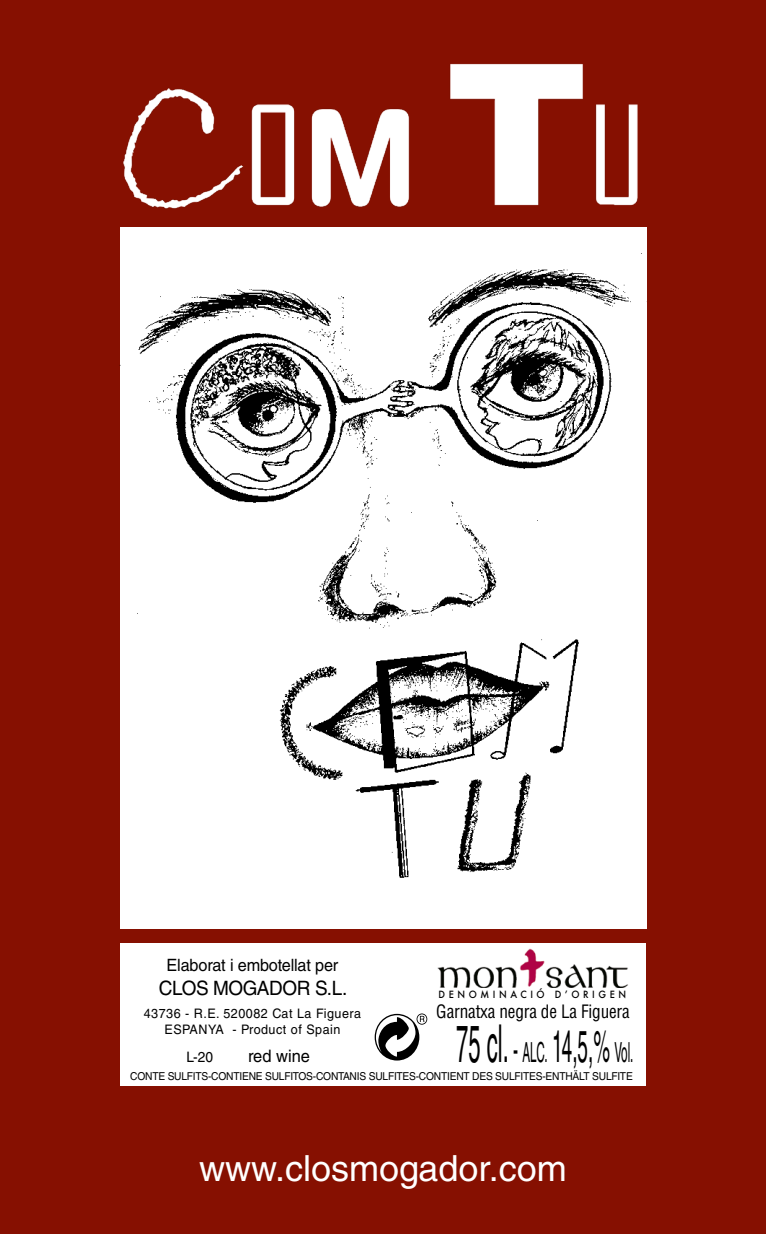
<style>
.page{position:relative;width:766px;height:1234px;background:#fff}
.page>*{position:absolute;margin:0;border:0;box-sizing:border-box;transform-origin:0 0}
.t1{font:36px "Helvetica LT Std";color:#fff}
.t2{font:27.6px "Helvetica LT Std";color:#000;scale:.42 1}
.t3{font:19.8px "Helvetica LT Std";letter-spacing:-.02em;color:#000;scale:.96 1}
.t4{font:condensed 18px "Helvetica LT Std";letter-spacing:-.01em;color:#000;scale:.96 1}
.t5{font:17.1px "Helvetica LT Std";letter-spacing:-.01em;color:#000;scale:.96 1}
.t6{font:14.4px "Helvetica LT Std";color:#000;scale:.96 1}
.t7{font:13.2px "Helvetica LT Std";letter-spacing:.04em;color:#000;scale:.96 1}
.t8{font:10.8px "Helvetica LT Std";letter-spacing:-.02em;color:#000;scale:.94 1}
.t9{font:500 9.6px "Futura";letter-spacing:.39em;color:#000;scale:.94 1}
.s1{font-size:52.2px}
.s2{font-size:36px}
.s3{font-size:44.7px}
</style>
<div class="page">
<div style="left:0;top:0;width:765px;height:1233px;background:#861001"></div>
<div style="left:120px;top:227px;width:525px;height:701px;background:#fff"></div>
<img style="left:120px;top:269px;width:511px;height:356px">
<img style="left:279px;top:625px;width:300px;height:253px">
<img style="left:123px;top:63px;width:515px;height:146px">
<div style="left:120px;top:942px;width:525px;height:143px;background:#fff"></div>
<img style="left:437px;top:948px;width:191px;height:38px">
<svg style="left:374px;top:1013px;width:53px;height:47px"></svg>
<h3 class="t5" style="left:166px;top:955px;width:180px">Elaborat i embotellat per</h3>
<h3 class="t3" style="left:159px;top:976px;width:198px">CLOS MOGADOR S.L.</h3>
<p class="t7" style="left:144px;top:1005px;width:228px">43736 - R.E. 520082 Cat La Figuera</p>
<h3 class="t4" style="left:436px;top:999px;width:203px">Garnatxa negra de La Figuera</h3>
<p class="t7" style="left:164px;top:1021px;width:185px">ESPANYA - Product of Spain</p>
<h3 class="t6" style="left:186px;top:1048px;width:29px">L-20</h3>
<h3 class="t5" style="left:248px;top:1045px;width:66px">red wine</h3>
<p class="t9" style="left:438px;top:988px;width:201px">DENOMINACIÓ D’ORIGEN</p>
<h2 class="t2" style="left:456px;top:1036px;width:424px"><span class="s1">75 cl.</span> <span class="s2">-</span> ALC. <span class="s3">14,5,%</span> Vol.</h2>
<p class="t8" style="left:130px;top:1069px;width:536px">CONTE SULFITS-CONTIENE SULFITOS-CONTANIS SULFITES-CONTIENT DES SULFITES-ENTHÄLT SULFITE</p>
<h1 class="t1" style="left:199px;top:1146px;width:369px">www.closmogador.com</h1>
</div>
